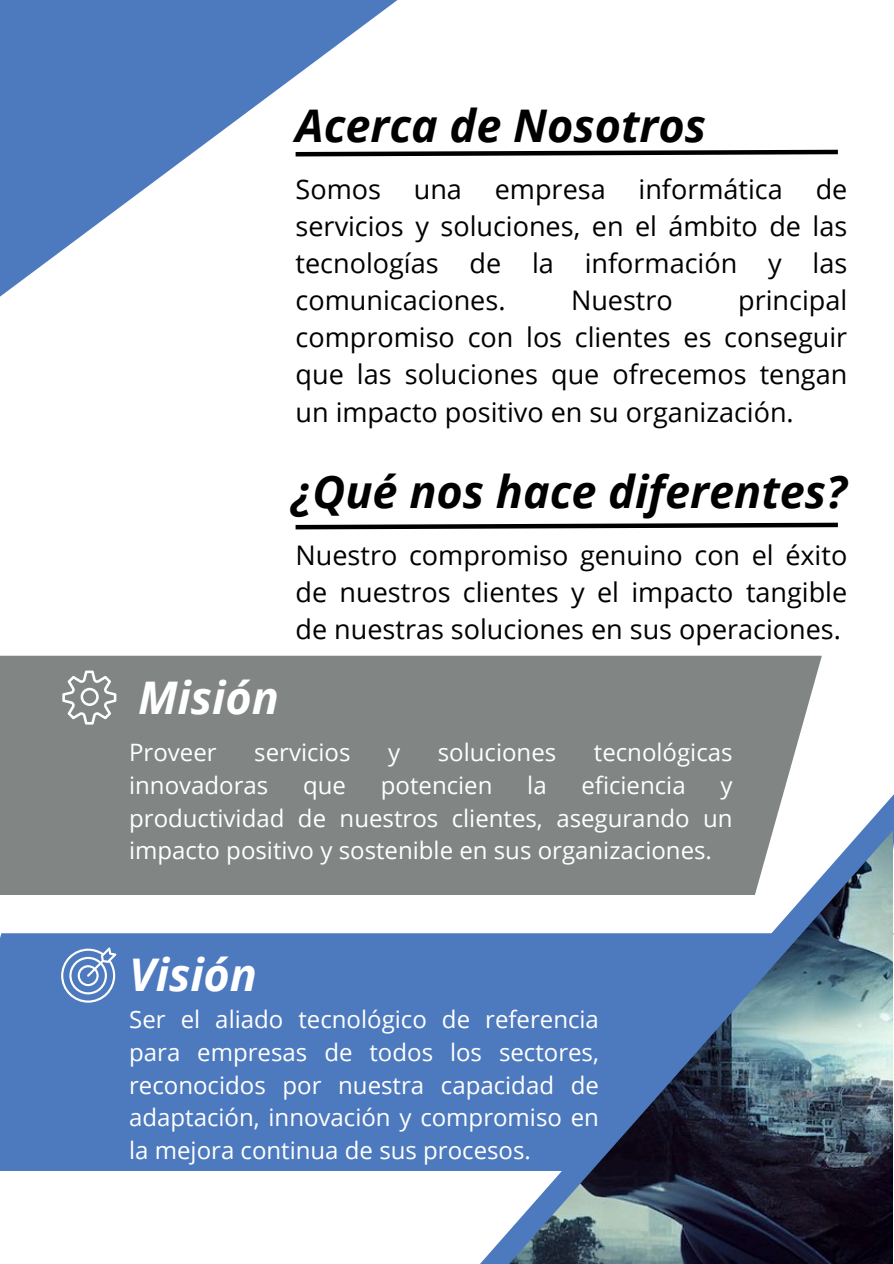
<style>
.page{position:relative;width:894px;height:1264px;background:#fff}
.page>*{position:absolute;margin:0;border:0;box-sizing:border-box;transform-origin:0 0}
.t1{font:italic 700 45px "Open Sans";color:#000}
.t2{font:italic 700 45px "Open Sans";color:#fff}
.t3{font:27px/37.2px "Open Sans";color:#000;text-align:justify}
.t4{font:24px/32.7px "Open Sans";color:#fff;text-align:justify}
</style>
<div class="page">
<svg style="left:0;top:0;width:397px;height:297px;fill:#4d7abe"></svg>
<svg style="left:291px;top:147px;width:547px;height:12px"></svg>
<svg style="left:295px;top:522px;width:543px;height:8px"></svg>
<div style="left:0;top:655px;width:821px;height:240px;background:#818584"></div>
<div style="left:0;top:933px;width:465px;height:238px;background:#4d7abe"></div>
<svg style="left:465px;top:785px;width:428px;height:478px"></svg>
<img style="left:501px;top:830px;width:390px;height:433px">
<svg style="left:62px;top:670px;width:54px;height:54px"></svg>
<svg style="left:61px;top:947px;width:55px;height:55px"></svg>
<h1 class="t1" style="left:295px;top:94px;width:412px">Acerca de Nosotros</h1>
<h1 class="t3" style="left:295px;top:170px;width:553px">Somos una empresa informática de servicios y soluciones, en el ámbito de las tecnologías de la información y las comunicaciones.</h1>
<h1 class="t3" style="left:295px;top:281px;width:553px;text-indent:442px">principal compromiso con los clientes es conseguir que las soluciones que ofrecemos tengan un impacto positivo en su organización.</h1>
<h1 class="t3" style="left:571px;top:281px;width:103px">Nuestro</h1>
<h2 class="t1" style="left:292px;top:460px;width:556px">¿Qué nos hace diferentes?</h2>
<h1 class="t2" style="left:138px;top:666px;width:142px">Misión</h1>
<p class="t3" style="left:295px;top:536px;width:553px">Nuestro compromiso genuino con el éxito de nuestros clientes y el impacto tangible de nuestras soluciones en sus operaciones.</p>
<p class="t4" style="left:129px;top:735px;width:89px">Proveer</p>
<p class="t4" style="left:254px;top:735px;width:98px">servicios</p>
<p class="t4" style="left:388px;top:735px;width:14px">y</p>
<p class="t4" style="left:438px;top:735px;width:120px">soluciones</p>
<p class="t4" style="left:593px;top:735px;width:140px">tecnológicas</p>
<p class="t4" style="left:129px;top:768px;width:141px">innovadoras</p>
<p class="t4" style="left:303px;top:768px;width:44px">que</p>
<p class="t4" style="left:381px;top:768px;width:113px">potencien</p>
<p class="t4" style="left:527px;top:768px;width:21px">la</p>
<p class="t4" style="left:581px;top:768px;width:106px">eficiencia</p>
<p class="t4" style="left:129px;top:768px;width:604px;text-indent:591px">y productividad de nuestros clientes, asegurando un impacto positivo y sostenible en sus organizaciones.</p>
<p class="t2" style="left:129px;top:943px;width:129px">Visión</p>
<p class="t4" style="left:129px;top:1002px;width:471px">Ser el aliado tecnológico de referencia para empresas de todos los sectores, reconocidos por nuestra capacidad de adaptación, innovación y compromiso en la mejora continua de sus procesos.</p>
</div>
